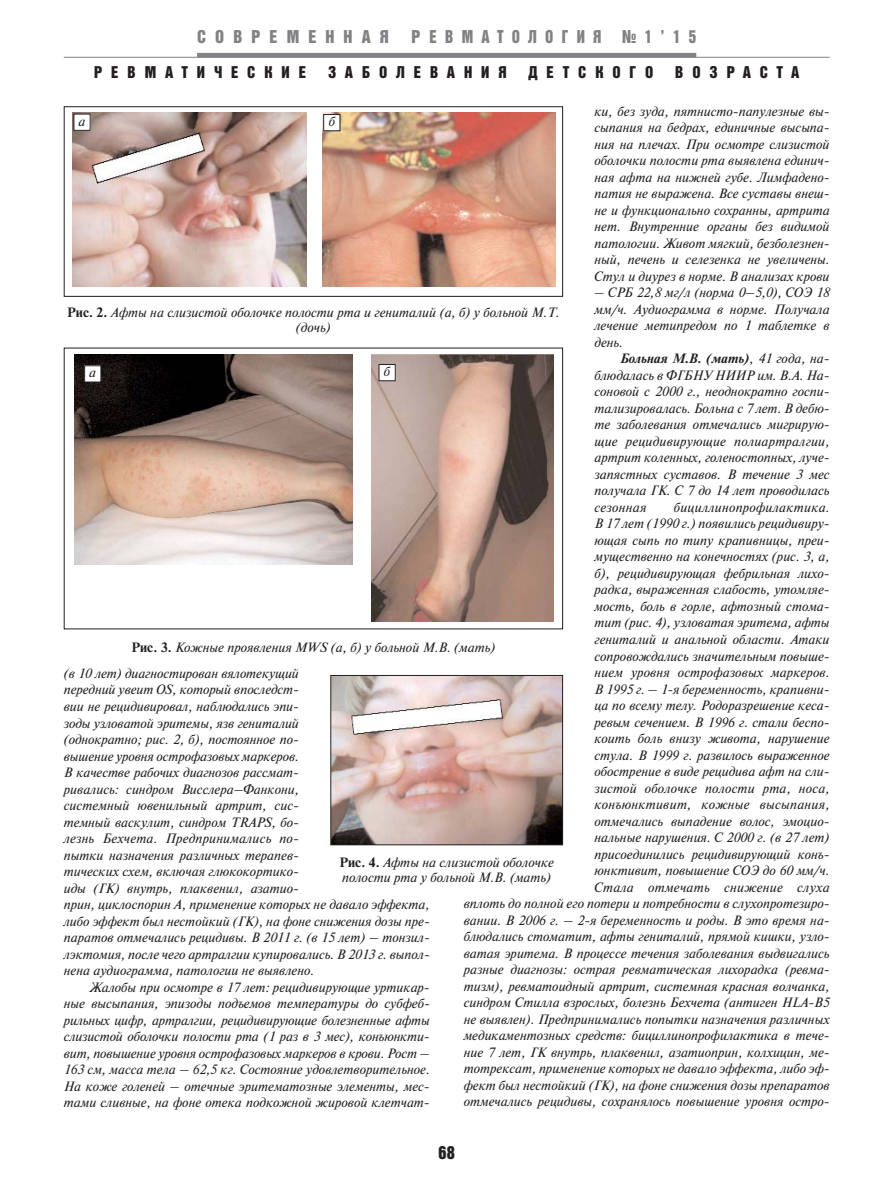
<style>
.page{position:relative;width:893px;height:1190px;background:#fff}
.page>*{position:absolute;margin:0;border:0;box-sizing:border-box;transform-origin:0 0}
.t1{font:18px "Bastion Kontrast";letter-spacing:.505em;color:#808285}
.t2{font:18px "Bastion Kontrast";color:#231f20}
.t3{font:16.5px "Bastion Kontrast";letter-spacing:.54em;color:#231f20}
.t4{font:16.5px "Bastion Kontrast";letter-spacing:.52em;color:#231f20}
.t5{font:italic 13.5px/16.5px "Newton C";color:#231f20;text-align:justify}
.s1{font-weight:700}
.s2{font-weight:700;font-style:normal}
</style>
<div class="page">
<hr style="left:64px;top:57px;width:765px;height:1px;background:#808285">
<hr style="left:197px;top:53px;width:499px;height:4px;background:#808285">
<div style="left:64px;top:106px;width:499px;height:191px;border:1px solid #231f20"></div>
<img style="left:72px;top:113px;width:234px;height:174px">
<img style="left:322px;top:113px;width:233px;height:174px">
<div style="left:74px;top:114px;width:16px;height:16px;background:#fff"></div>
<div style="left:324px;top:114px;width:16px;height:17px;background:#fff"></div>
<div style="left:323px;top:114px;width:17px;height:17px;border:1px solid #231f20"></div>
<img style="left:74px;top:355px;width:279px;height:209px">
<img style="left:371px;top:355px;width:182px;height:266px">
<div style="left:85px;top:366px;width:16px;height:16px;background:#fff"></div>
<div style="left:84px;top:365px;width:17px;height:17px;border:1px solid #231f20"></div>
<div style="left:379px;top:364px;width:16px;height:17px;background:#fff"></div>
<div style="left:378px;top:364px;width:17px;height:17px;border:1px solid #231f20"></div>
<img style="left:332px;top:677px;width:229px;height:166px">
<div style="left:330px;top:675px;width:233px;height:170px;border:1px solid #231f20"></div>
<h1 class="t1" style="left:197px;top:30px;width:193px">СОВPEМЕННАЯ</h1>
<h1 class="t1" style="left:411px;top:30px;width:286px">РЕВМАТОЛОГИЯ №1’15</h1>
<p class="t3" style="left:94px;top:66px;width:214px">РЕВМАТИЧЕСКИЕ</p>
<p class="t3" style="left:328px;top:66px;width:180px">ЗАБОЛЕВАНИЯ</p>
<p class="t3" style="left:528px;top:66px;width:126px">ДЕТСКОГО</p>
<p class="t4" style="left:675px;top:66px;width:126px">ВОЗРАСТА</p>
<p class="t5" style="left:594px;top:104px;width:237px">ки, без зуда, пятнисто-папулезные вы&shy;сыпания на бедрах, единичные высыпа&shy;ния на плечах. При осмотре слизистой оболочки полости рта выявлена единич&shy;ная афта на нижней губе. Лимфадено&shy;патия не выражена. Все суставы внеш&shy;не и функционально сохранны, артрита нет. Внутренние органы без видимой патологии. Живот мягкий, безболезнен&shy;ный, печень и селезенка не увеличены.<br>Стул и диурез в норме. В анализах крови</p>
<p class="t5" style="left:594px;top:286px;width:236px">– СРБ 22,8 мг/л (норма 0–5,0), СОЭ 18 мм/ч. Аудиограмма в норме. Получала лечение метипредом по 1 таблетке в день.</p>
<p class="t5" style="left:594px;top:352px;width:236px;text-indent:26px"><span class="s1">Больная М.В. (мать)</span>, 41 года, на&shy;блюдалась в ФГБНУ НИИР им. В.А. На&shy;соновой с 2000 г., неоднократно госпи&shy;тализировалась. Больна с 7 лет. В дебю&shy;те заболевания отмечались мигрирую&shy;щие рецидивирующие полиартралгии, артрит коленных, голеностопных, луче&shy;запястных суставов. В течение 3 мес получала ГК. С 7 до 14 лет проводилась сезонная</p>
<p class="t5" style="left:79px;top:114px;width:8px">а</p>
<p class="t5" style="left:329px;top:114px;width:8px">б</p>
<p class="t5" style="left:67px;top:306px;width:494px;line-height:15px;text-align:center"><span class="s2">Рис. 2.</span> Афты на слизистой оболочке полости рта и гениталий (а, б) у больной М.Т. (дочь)</p>
<p class="t5" style="left:89px;top:365px;width:8px">а</p>
<p class="t5" style="left:384px;top:364px;width:8px">б</p>
<p class="t5" style="left:463px;top:500px;width:367px;text-align:right">бициллинопрофилактика.<br>В 17 лет (1990 г.) появились рецидивиру-<br>ющая сыпь по типу крапивницы, преи-<br>мущественно на конечностях (рис. 3, а,<br>б), рецидивирующая фебрильная лихо-<br>радка, выраженная слабость, утомляе-<br>мость, боль в горле, афтозный стома-<br>тит (рис. 4), узловатая эритема, афты<br>гениталий и анальной области. Атаки<br>сопровождались значительным повыше-<br>нием уровня острофазовых маркеров.<br>В 1995 г. – 1-я беременность, крапивни-<br>ца по всему телу. Родоразрешение кеса-<br>ревым сечением. В 1996 г. стали беспо-<br>коить боль внизу живота, нарушение<br>стула. В 1999 г. развилось выраженное<br>обострение в виде рецидива афт на сли-<br>зистой оболочке полости рта, носа,<br>конъюнктивит, кожные высыпания,<br>отмечались выпадение волос, эмоцио-<br>нальные нарушения. С 2000 г. (в 27 лет)<br>присоединились рецидивирующий конъ-<br>юнктивит, повышение СОЭ до 60 мм/ч.<br>Стала отмечать снижение слуха<br>вплоть до полной его потери и потребности в слухопротезиро&shy;вании. В 2006 г. – 2-я беременность и роды. В это время на&shy;блюдались стоматит, афты гениталий, прямой кишки, узло&shy;ватая эритема. В процессе течения заболевания выдвигались разные диагнозы: острая ревматическая лихорадка (ревма&shy;тизм), ревматоидный артрит, системная красная волчанка, синдром Стилла взрослых, болезнь Бехчета (антиген HLA-B5 не выявлен). Предпринимались попытки назначения различных медикаментозных средств: бициллинопрофилактика в тече&shy;ние 7 лет, ГК внутрь, плаквенил, азатиоприн, колхицин, ме&shy;тотрексат, применение которых не давало эффекта, либо эф&shy;фект был нестойкий (ГК), на фоне снижения дозы препаратов отмечались рецидивы, сохранялось повышение уровня остро-</p>
<p class="t5" style="left:131px;top:640px;width:365px"><span class="s2">Рис. 3.</span> Кожные проявления MWS (а, б) у больной М.В. (мать)</p>
<p class="t5" style="left:64px;top:666px;width:367px;text-align:left">(в 10 лет) диагностирован вялотекущий<br>передний увеит OS, который впоследст-<br>вии не рецидивировал, наблюдались эпи-<br>зоды узловатой эритемы, язв гениталий<br>(однократно; рис. 2, б), постоянное по-<br>вышение уровня острофазовых маркеров.<br>В качестве рабочих диагнозов рассмат-<br>ривались: синдром Висслера–Фанкони,<br>системный ювенильный артрит, сис-<br>темный васкулит, синдром TRAPS, бо-<br>лезнь Бехчета. Предпринимались по-<br>пытки назначения различных терапев-<br>тических схем, включая глюкокортико-<br>иды (ГК) внутрь, плаквенил, азатио-<br>прин, циклоспорин А, применение которых не давало эффекта, либо эффект был нестойкий (ГК), на фоне снижения дозы пре&shy;паратов отмечались рецидивы. В 2011 г. (в 15 лет) – тонзил&shy;лэктомия, после чего артралгии купировались. В 2013 г. выпол&shy;нена аудиограмма, патологии не выявлено.</p>
<p class="t5" style="left:64px;top:980px;width:367px;text-indent:26px">Жалобы при осмотре в 17 лет: рецидивирующие уртикар&shy;ные высыпания, эпизоды подъемов температуры до субфеб&shy;рильных цифр, артралгии, рецидивирующие болезненные афты слизистой оболочки полости рта (1 раз в 3 мес), конъюнкти&shy;вит, повышение уровня острофазовых маркеров в крови. Рост – 163 см, масса тела – 62,5 кг. Состояние удовлетворительное.<br>На коже голеней – отечные эритематозные элементы, мес&shy;тами сливные, на фоне отека подкожной жировой клетчат-</p>
<p class="t5" style="left:339px;top:856px;width:216px;line-height:15px"><span class="s2">Рис. 4.</span> Афты на слизистой оболочке полости рта у больной М.В. (мать)</p>
<h1 class="t2" style="left:438px;top:1145px;width:18px">68</h1>
</div>
